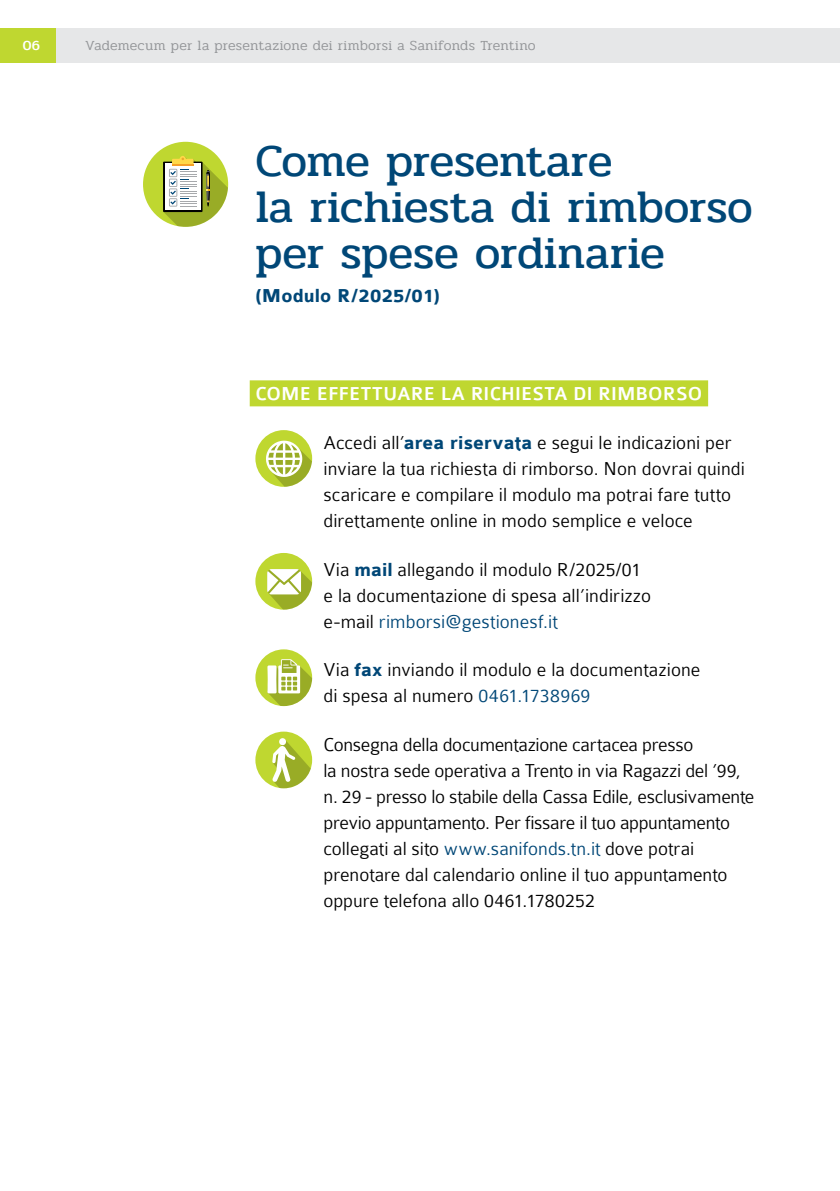
<style>
.page{position:relative;width:840px;height:1191px;background:#fff}
.page>*{position:absolute;margin:0;border:0;box-sizing:border-box;transform-origin:0 0}
.t1{font:46px/46px "Pridi";letter-spacing:-.005em;color:#004777}
.t2{font:300 20px/26px "Colaborate";color:#000}
.t3{font:500 20px "Colaborate";letter-spacing:.005em;color:#fff}
.t4{font:700 20px "Colaborate";letter-spacing:.005em;color:#004777}
.t5{font:300 14px "Pridi";letter-spacing:.015em;color:#939598}
.t6{font:500 14px "Pridi";color:#fff}
.s1{font-weight:700;color:#004777}
.s2{color:#004777}
</style>
<div class="page">
<div style="left:0;top:28px;width:57px;height:34px;background:#bfd730"></div>
<div style="left:57px;top:28px;width:782px;height:34px;background:#e6e7e8"></div>
<div style="left:249px;top:380px;width:458px;height:26px;background:#bfd730"></div>
<div style="left:255px;top:430px;width:57px;height:57px;background:#bfd730;border-radius:50%"></div>
<svg style="left:265px;top:441px;width:47px;height:46px"></svg>
<div style="left:255px;top:731px;width:57px;height:57px;background:#bfd730;border-radius:50%"></div>
<svg style="left:272px;top:738px;width:38px;height:50px"></svg>
<div style="left:143px;top:142px;width:85px;height:85px;background:#bfd730;border-radius:50%"></div>
<svg style="left:163px;top:156px;width:65px;height:71px"></svg>
<div style="left:255px;top:553px;width:57px;height:56px;background:#bfd730;border-radius:50%"></div>
<svg style="left:267px;top:569px;width:45px;height:40px"></svg>
<div style="left:255px;top:649px;width:57px;height:57px;background:#bfd730;border-radius:50%"></div>
<svg style="left:267px;top:659px;width:45px;height:47px"></svg>
<hr style="left:839px;top:115px;width:1px;height:302px;background:#004777">
<p class="t6" style="left:23px;top:35px;width:18px">06</p>
<p class="t5" style="left:85px;top:36px;width:452px">Vademecum per la presentazione dei rimborsi a Sanifonds Trentino</p>
<h1 class="t1" style="left:255px;top:139px;width:499px">Come presentare<br>la richiesta di rimborso per spese ordinarie</h1>
<p class="t4" style="left:255px;top:285px;width:186px">(Modulo R/2025/01)</p>
<p class="t3" style="left:255px;top:383px;width:448px">COME EFFETTUARE LA RICHIESTA DI RIMBORSO</p>
<p class="t2" style="left:323px;top:429px;width:422px">Accedi all’<span class="s1">area riservata</span> e segui le indicazioni per inviare la tua richiesta di rimborso. Non dovrai quindi scaricare e compilare il modulo ma potrai fare tutto direttamente online in modo semplice e veloce</p>
<p class="t2" style="left:323px;top:556px;width:329px">Via <span class="s1">mail</span> allegando il modulo R/2025/01 e la documentazione di spesa all’indirizzo e-mail <span class="s2">rimborsi@gestionesf.it</span></p>
<p class="t2" style="left:323px;top:657px;width:378px">Via <span class="s1">fax</span> inviando il modulo e la documentazione di spesa al numero <span class="s2">0461.1738969</span></p>
<p class="t2" style="left:323px;top:732px;width:432px">Consegna della documentazione cartacea presso<br>la nostra sede operativa a Trento in via Ragazzi del ’99, n. 29 - presso lo stabile della Cassa Edile, esclusivamente previo appuntamento. Per fissare il tuo appuntamento collegati al sito <span class="s2">www.sanifonds.tn.it</span> dove potrai prenotare dal calendario online il tuo appuntamento oppure telefona allo 0461.1780252</p>
</div>
